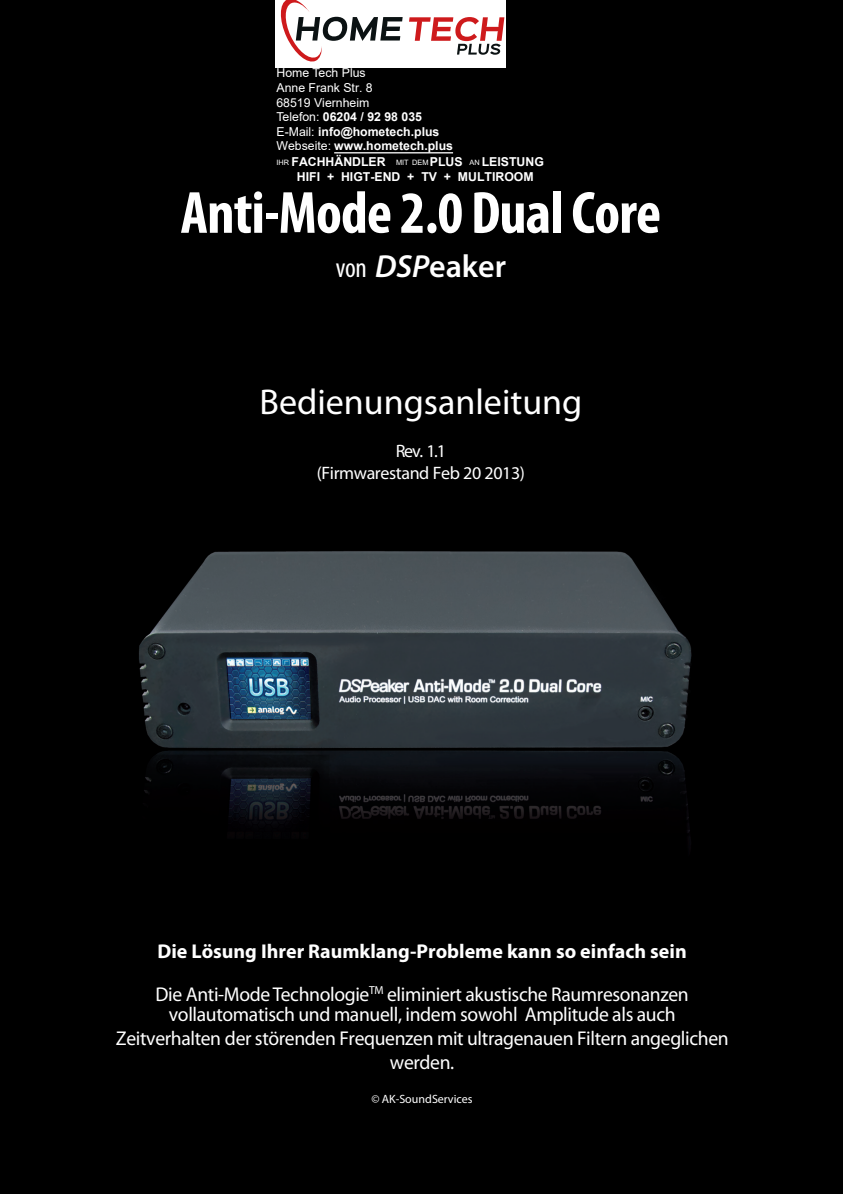
<style>
.page{position:relative;width:843px;height:1194px;background:#fff}
.page>*{position:absolute;margin:0;border:0;box-sizing:border-box;transform-origin:0 0}
.t1{font:700 condensed 60px "Myriad Pro";letter-spacing:-.015em;color:#fff}
.t2{font:36px "Myriad Pro";color:#fff}
.t3{font:600 32px "Myriad Pro";color:#fff}
.t4{font:20px/24px "Myriad Pro";letter-spacing:-.02em;color:#fff}
.t5{font:18px/21.6px "Myriad Pro";letter-spacing:-.02em;color:#fff;text-align:center}
.t6{font:700 12.2px "Arial";color:#fff}
.t7{font:12.2px "Arial";color:#fff}
.t8{font:12px "Myriad Pro";color:#fff}
.s1{font-weight:400}
.s2{font-weight:400;font-size:7.4px}
.s3{font-weight:400;font-stretch:condensed;font-size:28px}
.s4{font-style:italic}
.s5{font-weight:700}
</style>
<div class="page">
<div style="left:0;top:0;width:842px;height:1194px;background:#000"></div>
<div style="left:275px;top:1px;width:230px;height:66px;background:#fff"></div>
<img style="left:139px;top:551px;width:553px;height:294px">
<svg style="left:281px;top:0;width:121px;height:61px;background:#d3cbcb"></svg>
<svg style="left:409px;top:17px;width:95px;height:38px;background:#e3b1b2"></svg>
<hr style="left:334px;top:152px;width:119px;height:1px;background:#fff">
<p class="t7" style="left:276px;top:65px;width:91px">Home Tech Plus</p>
<p class="t7" style="left:276px;top:79px;width:98px">Anne Frank Str. 8</p>
<p class="t7" style="left:276px;top:94px;width:94px">68519 Viernheim</p>
<p class="t6" style="left:276px;top:108px;width:147px"><span class="s1">Telefon:</span> 06204 / 92 98 035</p>
<p class="t6" style="left:276px;top:123px;width:164px"><span class="s1">E-Mail:</span> info@hometech.plus</p>
<p class="t6" style="left:276px;top:138px;width:178px"><span class="s1">Webseite:</span> www.hometech.plus</p>
<p class="t6" style="left:276px;top:153px;width:269px"><span class="s2">IHR</span> FACHHÄNDLER <span class="s2">MIT DEM</span> PLUS <span class="s2">AN</span> LEISTUNG</p>
<p class="t6" style="left:297px;top:168px;width:238px">HIFI + HIGT-END + TV + MULTIROOM</p>
<h1 class="t1" style="left:180px;top:175px;width:482px">Anti-Mode 2.0 Dual Core</h1>
<h3 class="t3" style="left:335px;top:246px;width:172px"><span class="s3">von</span> <span class="s4">DSP</span>eaker</h3>
<h2 class="t2" style="left:259px;top:380px;width:324px">Bedienungsanleitung</h2>
<p class="t5" style="left:317px;top:440px;width:210px">Rev. 1.1<br>(Firmwarestand Feb 20 2013)</p>
<p class="t4" style="left:156px;top:930px;width:534px;line-height:42.4px"><span class="s5">Die Lösung Ihrer Raumklang-Probleme kann so einfach sein<br></span>Die Anti-Mode Technologie<sup>TM</sup> eliminiert akustische Raumresonanzen</p>
<p class="t4" style="left:116px;top:1001px;width:614px;text-align:center">vollautomatisch und manuell, indem sowohl Amplitude als auch<br>Zeitverhalten der störenden Frequenzen mit ultragenauen Filtern angeglichen werden.</p>
<p class="t8" style="left:371px;top:1091px;width:103px">© AK-SoundServices</p>
</div>
